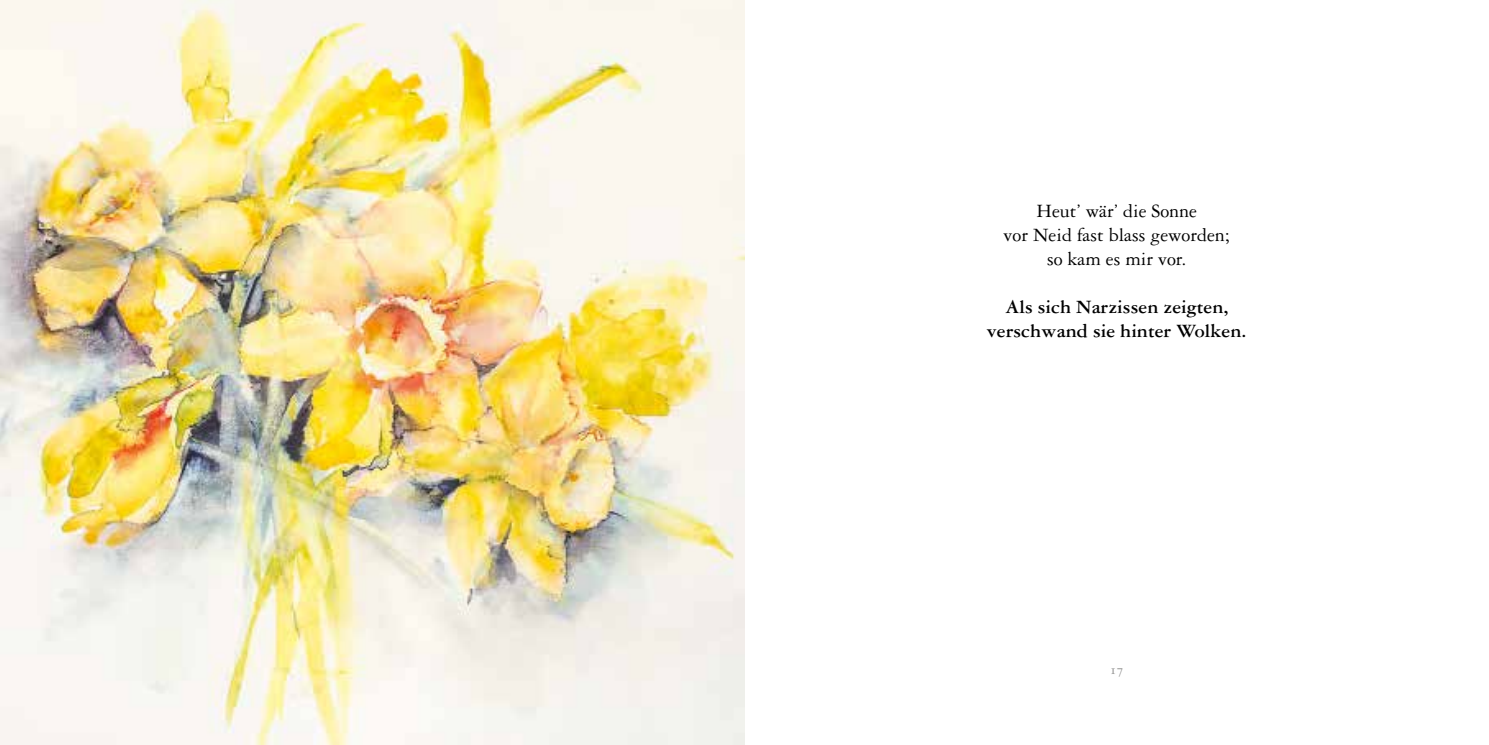
<style>
.page{position:relative;width:1489px;height:745px;background:#fff}
.page>*{position:absolute;margin:0;border:0;box-sizing:border-box;transform-origin:0 0}
.t1{font:20px/24px "Garamond Three";color:#000;text-align:center}
.t2{font:700 20px/24px "Garamond Three";color:#000;text-align:center}
.t3{font:13.75px "Garamond Three SC";color:#878786}
</style>
<div class="page">
<img style="left:0;top:0;width:744px;height:744px">
<p class="t1" style="left:1003px;top:199px;width:228px">Heut’ wär’ die Sonne<br>vor Neid fast blass geworden; so kam es mir vor.</p>
<p class="t2" style="left:986px;top:294px;width:261px">Als sich Narzissen zeigten, verschwand sie hinter Wolken.</p>
<p class="t3" style="left:1109px;top:662px;width:15px">17</p>
</div>
